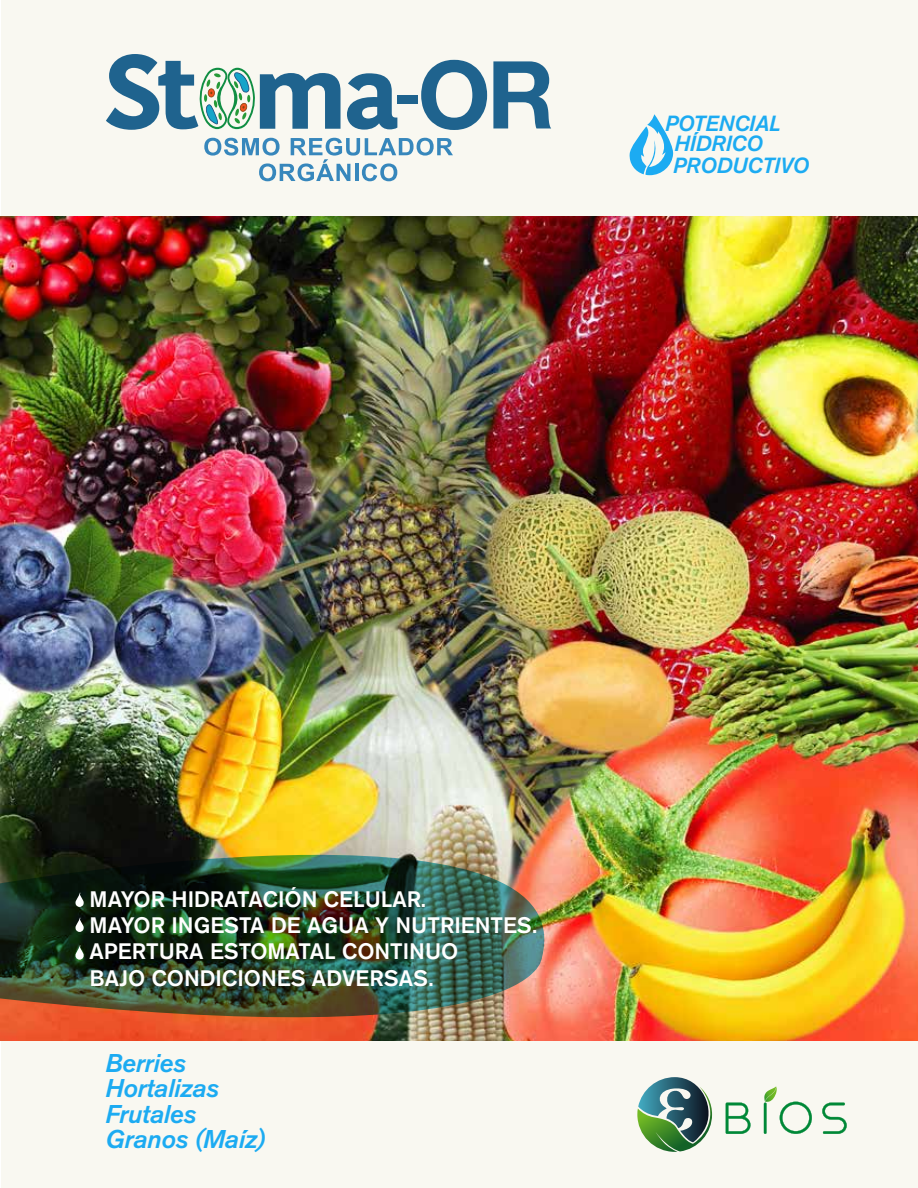
<style>
.page{position:relative;width:918px;height:1188px;background:#fff}
.page>*{position:absolute;margin:0;border:0;box-sizing:border-box;transform-origin:0 0}
.t1{font:italic 500 25.5px/25.5px "Nissan AG";letter-spacing:-.01em;color:#1cabf2}
.t2{font:500 22.2px/26.4px "Nissan AG";color:#fff}
.t3{font:italic 500 21.75px/41.2px "Nissan AG";color:#1cabf2}
</style>
<div class="page">
<div style="left:2px;top:0;width:916px;height:1188px;background:#f9f8f1"></div>
<img style="left:1px;top:216px;width:917px;height:825px">
<img style="left:0;top:855px;width:544px;height:162px">
<svg style="left:204px;top:138px;width:249px;height:43px"></svg>
<svg style="left:421px;top:60px;width:66px;height:70px"></svg>
<svg style="left:493px;top:61px;width:58px;height:67px"></svg>
<svg style="left:347px;top:73px;width:50px;height:57px"></svg>
<div style="left:398px;top:95px;width:20px;height:8px;background:#1f638e"></div>
<svg style="left:106px;top:54px;width:235px;height:76px"></svg>
<svg style="left:637px;top:1077px;width:76px;height:75px"></svg>
<svg style="left:726px;top:1103px;width:25px;height:31px"></svg>
<svg style="left:822px;top:1103px;width:25px;height:31px"></svg>
<svg style="left:764px;top:1086px;width:48px;height:48px"></svg>
<svg style="left:629px;top:114px;width:45px;height:61px"></svg>
<svg style="left:74px;top:893px;width:11px;height:14px"></svg>
<svg style="left:74px;top:918px;width:11px;height:14px"></svg>
<svg style="left:74px;top:946px;width:11px;height:14px"></svg>
<p class="t3" style="left:673px;top:103px;width:137px;text-indent:-8px">POTENCIAL<br>PRODUCTIVO</p>
<p class="t3" style="left:675px;top:123px;width:90px">HÍDRICO</p>
<p class="t2" style="left:90px;top:885px;width:449px">MAYOR HIDRATACIÓN CELULAR.<br>MAYOR INGESTA DE AGUA Y NUTRIENTES.<br>APERTURA ESTOMATAL CONTINUO<br>BAJO CONDICIONES ADVERSAS.</p>
<p class="t1" style="left:106px;top:1050px;width:163px">Berries<br>Hortalizas<br>Frutales<br>Granos (Maíz)</p>
</div>
